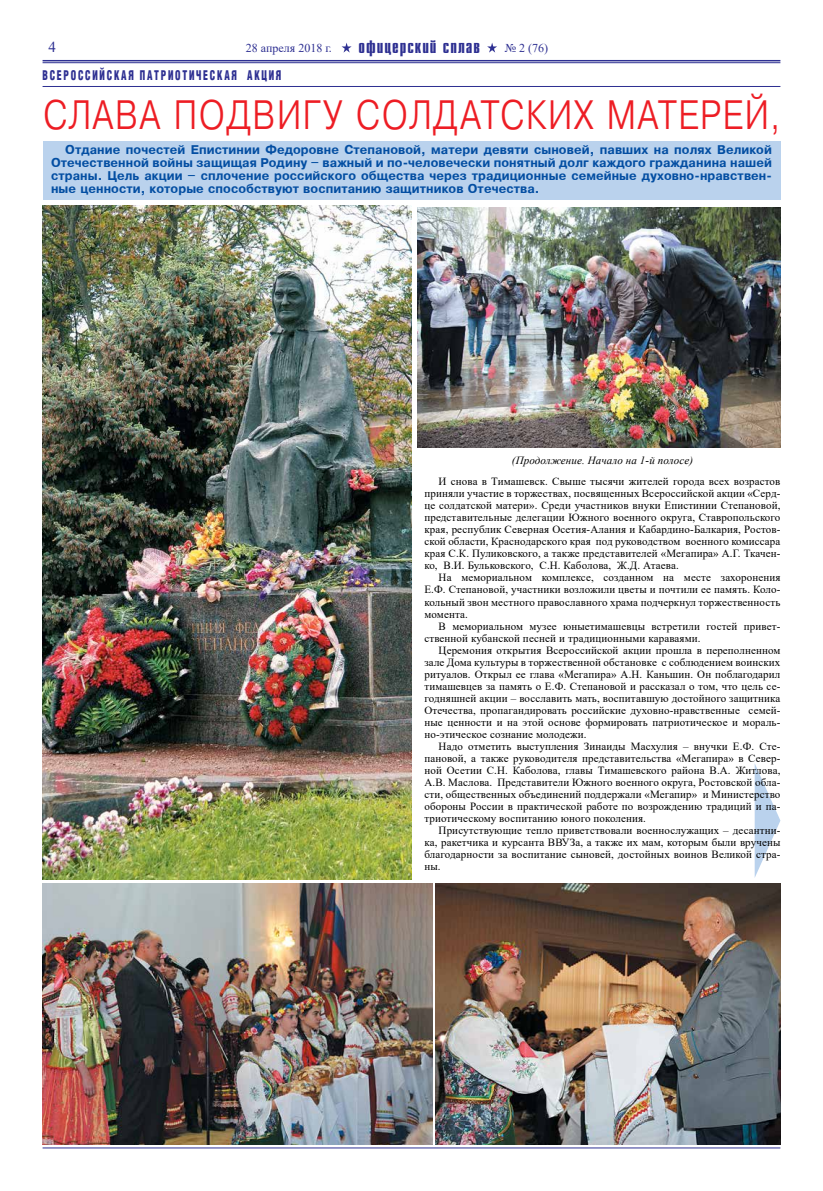
<style>
.page{position:relative;width:823px;height:1191px;background:#fff}
.page>*{position:absolute;margin:0;border:0;box-sizing:border-box;transform-origin:0 0}
.t1{font:300 41px "Pragmatica";letter-spacing:.03em;color:#ed1d24;scale:.83 1}
.t2{font:700 18px "Compact C";letter-spacing:.05em;color:#2e3092;scale:1.06 1}
.t3{font:15px "Times New Roman";color:#2e3092}
.t4{font:700 13px "AG Letterica Cond L";letter-spacing:.18em;color:#2e3092;scale:.75 1}
.t5{font:12px/13px "Pragmatica Bold Cyrillic";letter-spacing:.01em;color:#034ea2;text-align:justify;scale:.96 1}
.t6{font:12px "Times New Roman";color:#2e3092}
.t7{font:11px/12px "Times New Roman";letter-spacing:.01em;color:#000;text-align:justify}
.t8{font:italic 11px "Times New Roman";letter-spacing:.01em;color:#000}
</style>
<div class="page">
<hr style="left:43px;top:1147px;width:737px;height:1px;background:#2e3092">
<svg style="left:341px;top:43px;width:10px;height:10px"></svg>
<svg style="left:487px;top:43px;width:10px;height:10px"></svg>
<hr style="left:43px;top:60px;width:737px;height:1px;background:#2e3092">
<hr style="left:43px;top:62px;width:737px;height:1px;background:#2e3092">
<hr style="left:43px;top:86px;width:737px;height:1px;background:#2e3092">
<svg style="left:754px;top:763px;width:26px;height:115px"></svg>
<div style="left:43px;top:141px;width:737px;height:58px;background:#bad2ed"></div>
<img style="left:43px;top:206px;width:368px;height:673px">
<img style="left:417px;top:208px;width:363px;height:240px">
<img style="left:43px;top:883px;width:389px;height:261px">
<img style="left:435px;top:883px;width:345px;height:261px">
<h3 class="t3" style="left:48px;top:37px;width:9px">4</h3>
<p class="t6" style="left:246px;top:39px;width:87px">28 апреля 2018 г.</p>
<h2 class="t2" style="left:358px;top:38px;width:116px">офицерский сплав</h2>
<p class="t6" style="left:504px;top:39px;width:45px">№ 2 (76)</p>
<p class="t4" style="left:43px;top:67px;width:320px">ВСЕРОССИЙСКАЯ ПАТРИОТИЧЕСКАЯ АКЦИЯ</p>
<h1 class="t1" style="left:43px;top:88px;width:889px">СЛАВА ПОДВИГУ СОЛДАТСКИХ МАТЕРЕЙ,</h1>
<p class="t5" style="left:51px;top:143px;width:752px;text-indent:14px">Отдание почестей Епистинии Федоровне Степановой, матери девяти сыновей, павших на полях Великой Отечественной войны защищая Родину – важный и по-человечески понятный долг каждого гражданина нашей страны. Цель акции – сплочение российского общества через традиционные семейные духовно-нравствен&shy;ные ценности, которые способствуют воспитанию защитников Отечества.</p>
<p class="t8" style="left:511px;top:453px;width:182px">(Продолжение. Начало на 1-й полосе)</p>
<p class="t7" style="left:424px;top:475px;width:357px;text-indent:14px">И снова в Тимашевск. Свыше тысячи жителей города всех возрастов приняли участие в торжествах, посвященных Всероссийской акции «Серд&shy;це солдатской матери». Среди участников внуки Епистинии Степановой, представительные делегации Южного военного округа, Ставропольского края, республик Северная Осетия-Алания и Кабардино-Балкария, Ростов&shy;ской области, Краснодарского края под руководством военного комиссара края С.К. Пуликовского, а также представителей «Мегапира» А.Г. Ткачен&shy;ко, В.И. Бульковского, С.Н. Каболова, Ж.Д. Атаева.</p>
<p class="t7" style="left:424px;top:571px;width:357px;text-indent:14px">На мемориальном комплексе, созданном на месте захоронения Е.Ф. Степановой, участники возложили цветы и почтили ее память. Коло&shy;кольный звон местного православного храма подчеркнул торжественность момента.</p>
<p class="t7" style="left:424px;top:619px;width:357px;text-indent:14px">В мемориальном музее юныетимашевцы встретили гостей привет&shy;ственной кубанской песней и традиционными караваями.</p>
<p class="t7" style="left:424px;top:643px;width:357px;text-indent:14px">Церемония открытия Всероссийской акции прошла в переполненном зале Дома культуры в торжественной обстановке с соблюдением воинских ритуалов. Открыл ее глава «Мегапира» А.Н. Каньшин. Он поблагодарил тимашевцев за память о Е.Ф. Степановой и рассказал о том, что цель се&shy;годняшней акции – восславить мать, воспитавшую достойного защитника Отечества, пропагандировать российские духовно-нравственные семей&shy;ные ценности и на этой основе формировать патриотическое и мораль&shy;но-этическое сознание молодежи.</p>
<p class="t7" style="left:424px;top:739px;width:357px;text-indent:14px">Надо отметить выступления Зинаиды Масхулия – внучки Е.Ф. Сте&shy;пановой, а также руководителя представительства «Мегапира» в Север&shy;ной Осетии С.Н. Каболова, главы Тимашевского района В.А. Житлова, А.В. Маслова. Представители Южного военного округа, Ростовской обла&shy;сти, общественных объединений поддержали «Мегапир» и Министерство обороны России в практической работе по возрождению традиций и па&shy;триотическому воспитанию юного поколения.</p>
<p class="t7" style="left:424px;top:823px;width:357px;text-indent:14px">Присутствующие тепло приветствовали военнослужащих – десантни&shy;ка, ракетчика и курсанта ВВУЗа, а также их мам, которым были вручены благодарности за воспитание сыновей, достойных воинов Великой стра&shy;ны.</p>
</div>
